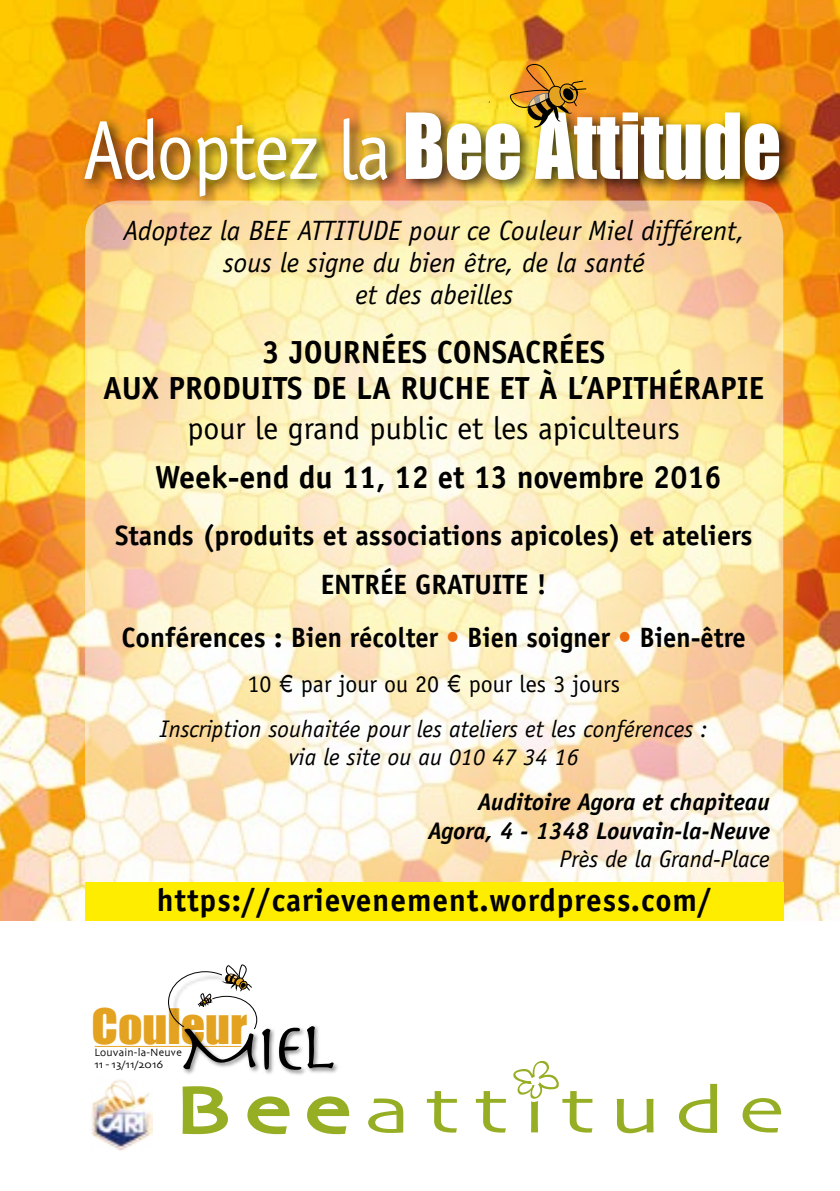
<style>
.page{position:relative;width:840px;height:1191px;background:#fff}
.page>*{position:absolute;margin:0;border:0;box-sizing:border-box;transform-origin:0 0}
.t1{font:84px "Impact";color:#fff;scale:.9 1}
.t2{font:67.4px "Herculanum";color:#000;scale:1.07 1}
.t3{font:44.8px "Impact";color:#e4a221;scale:1.07 1}
.t4{font:700 32px/36px "Officina Sans";color:#000;text-align:center}
.t5{font:700 32px "Officina Sans";letter-spacing:.03em;color:#000}
.t6{font:32px "Officina Sans";color:#000}
.t7{font:700 28px/49px "Officina Sans";color:#000;text-align:center}
.t8{font:italic 28px/32px "Officina Sans";color:#000;text-align:center}
.t9{font:italic 24px/45px "Officina Sans";color:#000;text-align:center}
.t10{font:italic 700 24px/28px "Officina Sans";color:#000;text-align:right}
.t11{font:11.2px/12.4px "Skia";letter-spacing:.015em;color:#000;scale:.96 1}
.s1{font-family:"Officina Sans"}
.s2{color:#ec6608}
.s3{font-style:normal}
.s4{font-family:"Florencesans Cond";font-style:normal}
</style>
<div class="page">
<img style="left:0;top:0;width:839px;height:920px">
<svg style="left:85px;top:210px;width:697px;height:672px;background:#fbebc2"></svg>
<div style="left:85px;top:882px;width:698px;height:38px;background:#ffed00"></div>
<div style="left:80px;top:108px;width:716px;height:102px;background:#000;opacity:.75"></div>
<img style="left:488px;top:37px;width:116px;height:114px">
<svg style="left:182px;top:1090px;width:46px;height:45px"></svg>
<svg style="left:247px;top:1096px;width:43px;height:39px"></svg>
<svg style="left:307px;top:1096px;width:43px;height:39px"></svg>
<svg style="left:368px;top:1098px;width:35px;height:35px"></svg>
<svg style="left:426px;top:1091px;width:30px;height:41px"></svg>
<svg style="left:616px;top:1098px;width:37px;height:35px"></svg>
<svg style="left:679px;top:1083px;width:37px;height:50px"></svg>
<svg style="left:742px;top:1098px;width:38px;height:34px"></svg>
<hr style="left:95px;top:1046px;width:146px;height:1px;background:#e4a221">
<img style="left:174px;top:1017px;width:164px;height:73px">
<svg style="left:168px;top:964px;width:89px;height:65px"></svg>
<img style="left:91px;top:1079px;width:62px;height:72px">
<svg style="left:475px;top:1060px;width:117px;height:72px"></svg>
<div style="left:530px;top:1076px;width:9px;height:9px;background:#fff;border-radius:50%"></div>
<h1 class="t1" style="left:82px;top:81px;width:777px"><span class="s1">Adoptez la</span> Bee Attitude</h1>
<p class="t8" style="left:124px;top:215px;width:622px">Adoptez la BEE ATTITUDE pour ce Couleur Miel différent, sous le signe du bien être, de la santé<br>et des abeilles</p>
<h3 class="t4" style="left:103px;top:334px;width:662px">3 JOURNÉES CONSACRÉES<br>AUX PRODUITS DE LA RUCHE ET À L’APITHÉRAPIE</h3>
<h3 class="t6" style="left:187px;top:410px;width:493px">pour le grand public et les apiculteurs</h3>
<h3 class="t4" style="left:155px;top:459px;width:567px">Week-end du 11, 12 et 13 novembre 2016</h3>
<p class="t7" style="left:115px;top:511px;width:638px">Stands (produits et associations apicoles) et ateliers<br>ENTRÉE GRATUITE !</p>
<p class="t7" style="left:121px;top:613px;width:625px">Conférences : Bien récolter <span class="s2">•</span> Bien soigner <span class="s2">•</span> Bien-être</p>
<p class="t9" style="left:160px;top:662px;width:549px"><span class="s3">10</span> <span class="s4">€</span> <span class="s3">par jour ou 20</span> <span class="s4">€</span> <span class="s3">pour les 3 jours<br></span>Inscription souhaitée pour les ateliers et les conférences :</p>
<p class="t9" style="left:288px;top:735px;width:291px">via le site ou au 010 47 34 16</p>
<p class="t10" style="left:428px;top:788px;width:343px">Auditoire Agora et chapiteau<br>Agora, 4 - 1348 Louvain-la-Neuve</p>
<p class="t9" style="left:559px;top:836px;width:212px">Près de la Grand-Place</p>
<h3 class="t5" style="left:157px;top:879px;width:556px">https://carievenement.wordpress.com/</h3>
<h3 class="t3" style="left:91px;top:991px;width:147px">Couleur</h3>
<p class="t11" style="left:94px;top:1046px;width:93px">Louvain-la-Neuve<br>11 - 13/11/2016</p>
<h2 class="t2" style="left:178px;top:1004px;width:149px">Miel</h2>
</div>
